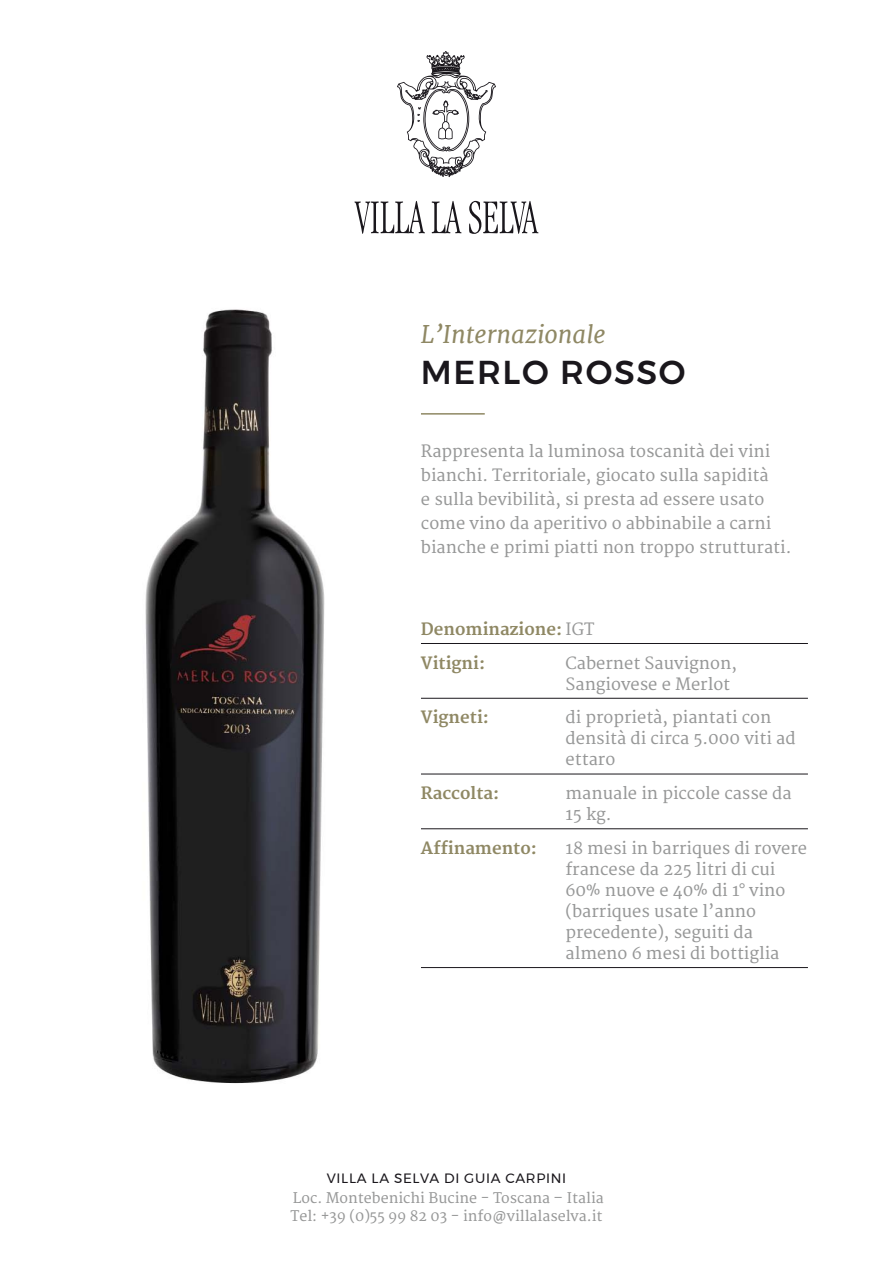
<style>
.page{position:relative;width:893px;height:1263px;background:#fff}
.page>*{position:absolute;margin:0;border:0;box-sizing:border-box;transform-origin:0 0}
.t1{font:500 33px "Montserrat";letter-spacing:.05em;color:#1a171c}
.t2{font:italic 24px "Merriweather";color:#8f8864}
.t3{font:16.5px/21px "Merriweather";color:#969797}
.t4{font:700 16.5px/33.8px "Merriweather";color:#8f8864}
.t5{font:14.25px/18px "Merriweather";color:#969797}
.t6{font:13.5px "Montserrat";letter-spacing:.05em;color:#1a171c}
.s1{font-weight:400;color:#969797}
</style>
<div class="page">
<svg style="left:397px;top:51px;width:99px;height:126px"></svg>
<svg style="left:354px;top:201px;width:71px;height:33px"></svg>
<svg style="left:432px;top:201px;width:30px;height:32px"></svg>
<svg style="left:469px;top:201px;width:69px;height:33px"></svg>
<hr style="left:421px;top:643px;width:387px;height:1px;background:#1a171c">
<hr style="left:421px;top:698px;width:387px;height:1px;background:#1a171c">
<hr style="left:421px;top:774px;width:387px;height:1px;background:#1a171c">
<hr style="left:421px;top:828px;width:387px;height:1px;background:#1a171c">
<hr style="left:421px;top:967px;width:387px;height:1px;background:#1a171c">
<hr style="left:421px;top:413px;width:64px;height:2px;background:#8f8864">
<img style="left:145px;top:309px;width:180px;height:775px">
<h2 class="t2" style="left:421px;top:319px;width:186px">L’Internazionale</h2>
<h1 class="t1" style="left:421px;top:346px;width:266px">MERLO ROSSO</h1>
<p class="t3" style="left:421px;top:440px;width:372px;line-height:24px">Rappresenta la luminosa toscanità dei vini bianchi. Territoriale, giocato sulla sapidità<br>e sulla bevibilità, si presta ad essere usato come vino da aperitivo o abbinabile a carni bianche e primi piatti non troppo strutturati.</p>
<p class="t4" style="left:421px;top:613px;width:175px">Denominazione: <span class="s1">IGT<br></span>Vitigni:</p>
<p class="t3" style="left:566px;top:653px;width:173px">Cabernet Sauvignon,<br>Sangiovese e Merlot</p>
<p class="t4" style="left:421px;top:701px;width:70px">Vigneti:</p>
<p class="t3" style="left:566px;top:708px;width:231px">di proprietà, piantati con densità di circa 5.000 viti ad ettaro</p>
<p class="t4" style="left:421px;top:777px;width:80px">Raccolta:</p>
<p class="t3" style="left:566px;top:783px;width:228px">manuale in piccole casse da<br>15 kg.</p>
<p class="t4" style="left:421px;top:832px;width:118px">Affinamento:</p>
<p class="t3" style="left:566px;top:838px;width:243px">18 mesi in barriques di rovere francese da 225 litri di cui<br>60% nuove e 40% di 1° vino (barriques usate l’anno precedente), seguiti da almeno 6 mesi di bottiglia</p>
<p class="t6" style="left:327px;top:1167px;width:241px">VILLA LA SELVA DI GUIA CARPINI</p>
<p class="t5" style="left:291px;top:1189px;width:315px">Loc. Montebenichi Bucine - Toscana – Italia<br>Tel: +39 (0)55 99 82 03 - info@villalaselva.it</p>
</div>
